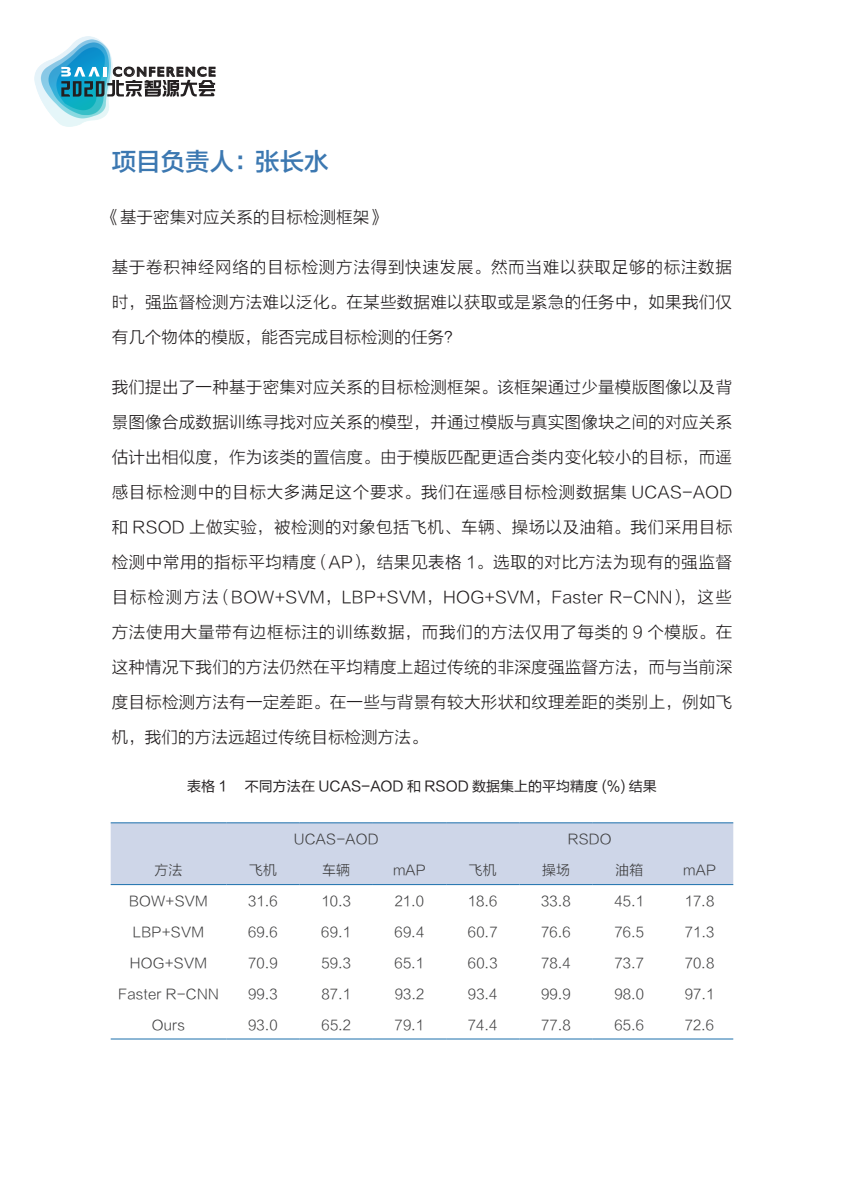
<style>
.page{position:relative;width:844px;height:1191px;background:#fff}
.page>*{position:absolute;margin:0;border:0;box-sizing:border-box;transform-origin:0 0}
.t1{font:24.5px "FZLTZHJW GB1 0";color:#3c78b1}
.t2{font:16.62px/35px "FZLTXHK";letter-spacing:.01em;color:#231f20;text-align:justify}
.t3{font:14px "FZLTXHK";color:#3e3e3f}
.t4{font:14px "FZLTHJW GB1 0";color:#231f20}
.t5{font:600 13.3px "Gill Sans";letter-spacing:.11em;color:#231f20}
</style>
<div class="page">
<img style="left:35px;top:36px;width:78px;height:90px">
<svg style="left:61px;top:67px;width:154px;height:30px"></svg>
<div style="left:111px;top:823px;width:622px;height:61px;background:#ced6e8"></div>
<hr style="left:111px;top:1038px;width:115px;height:1px;background:#1b6fac">
<hr style="left:226px;top:1038px;width:73px;height:1px;background:#1b6fac">
<hr style="left:299px;top:1038px;width:74px;height:1px;background:#1b6fac">
<hr style="left:373px;top:1038px;width:73px;height:1px;background:#1b6fac">
<hr style="left:446px;top:1038px;width:73px;height:1px;background:#1b6fac">
<hr style="left:519px;top:1038px;width:73px;height:1px;background:#1b6fac">
<hr style="left:592px;top:1038px;width:73px;height:1px;background:#1b6fac">
<hr style="left:665px;top:1038px;width:68px;height:1px;background:#1b6fac">
<hr style="left:111px;top:822px;width:115px;height:1px;background:#1b6fac">
<hr style="left:226px;top:822px;width:73px;height:1px;background:#1b6fac">
<hr style="left:299px;top:822px;width:74px;height:1px;background:#1b6fac">
<hr style="left:373px;top:822px;width:73px;height:1px;background:#1b6fac">
<hr style="left:446px;top:822px;width:73px;height:1px;background:#1b6fac">
<hr style="left:519px;top:822px;width:73px;height:1px;background:#1b6fac">
<hr style="left:592px;top:822px;width:73px;height:1px;background:#1b6fac">
<hr style="left:665px;top:822px;width:68px;height:1px;background:#1b6fac">
<hr style="left:111px;top:884px;width:115px;height:1px;background:#1b6fac">
<hr style="left:226px;top:884px;width:73px;height:1px;background:#1b6fac">
<hr style="left:299px;top:884px;width:74px;height:1px;background:#1b6fac">
<hr style="left:373px;top:884px;width:73px;height:1px;background:#1b6fac">
<hr style="left:446px;top:884px;width:73px;height:1px;background:#1b6fac">
<hr style="left:519px;top:884px;width:73px;height:1px;background:#1b6fac">
<hr style="left:592px;top:884px;width:73px;height:1px;background:#1b6fac">
<hr style="left:665px;top:884px;width:68px;height:1px;background:#1b6fac">
<p class="t5" style="left:113px;top:64px;width:105px">CONFERENCE</p>
<h1 class="t1" style="left:112px;top:148px;width:218px">项目负责人：张长水</h1>
<p class="t2" style="left:103px;top:200px;width:284px">《基于密集对应关系的目标检测框架》</p>
<p class="t2" style="left:112px;top:250px;width:622px">基于卷积神经网络的目标检测方法得到快速发展。然而当难以获取足够的标注数据时，强监督检测方法难以泛化。在某些数据难以获取或是紧急的任务中，如果我们仅有几个物体的模版，能否完成目标检测的任务？</p>
<p class="t2" style="left:112px;top:370px;width:622px">我们提出了一种基于密集对应关系的目标检测框架。该框架通过少量模版图像以及背景图像合成数据训练寻找对应关系的模型，并通过模版与真实图像块之间的对应关系估计出相似度，作为该类的置信度。由于模版匹配更适合类内变化较小的目标，而遥感目标检测中的目标大多满足这个要求。我们在遥感目标检测数据集 UCAS-AOD和 RSOD 上做实验，被检测的对象包括飞机、车辆、操场以及油箱。我们采用目标检测中常用的指标平均精度（AP），结果见表格 1。选取的对比方法为现有的强监督目标检测方法（BOW+SVM，LBP+SVM，HOG+SVM，Faster R-CNN），这些方法使用大量带有边框标注的训练数据，而我们的方法仅用了每类的 9 个模版。在这种情况下我们的方法仍然在平均精度上超过传统的非深度强监督方法，而与当前深度目标检测方法有一定差距。在一些与背景有较大形状和纹理差距的类别上，例如飞机，我们的方法远超过传统目标检测方法。</p>
<p class="t4" style="left:187px;top:778px;width:471px">表格 1　 不同方法在 UCAS-AOD 和 RSOD 数据集上的平均精度 (%) 结果</p>
<p class="t3" style="left:294px;top:832px;width:86px">UCAS-AOD</p>
<p class="t3" style="left:567px;top:832px;width:46px">RSDO</p>
<p class="t3" style="left:154px;top:862px;width:29px">方法</p>
<p class="t3" style="left:249px;top:862px;width:29px">飞机</p>
<p class="t3" style="left:322px;top:862px;width:29px">车辆</p>
<p class="t3" style="left:393px;top:862px;width:35px">mAP</p>
<p class="t3" style="left:468px;top:862px;width:29px">飞机</p>
<p class="t3" style="left:542px;top:862px;width:29px">操场</p>
<p class="t3" style="left:615px;top:862px;width:29px">油箱</p>
<p class="t3" style="left:683px;top:862px;width:35px">mAP</p>
<p class="t3" style="left:129px;top:893px;width:80px">BOW+SVM</p>
<p class="t3" style="left:248px;top:893px;width:31px">31.6</p>
<p class="t3" style="left:321px;top:893px;width:31px">10.3</p>
<p class="t3" style="left:394px;top:893px;width:31px">21.0</p>
<p class="t3" style="left:467px;top:893px;width:32px">18.6</p>
<p class="t3" style="left:541px;top:893px;width:31px">33.8</p>
<p class="t3" style="left:614px;top:893px;width:31px">45.1</p>
<p class="t3" style="left:684px;top:893px;width:31px">17.8</p>
<p class="t3" style="left:133px;top:924px;width:73px">LBP+SVM</p>
<p class="t3" style="left:248px;top:924px;width:31px">69.6</p>
<p class="t3" style="left:321px;top:924px;width:31px">69.1</p>
<p class="t3" style="left:394px;top:924px;width:31px">69.4</p>
<p class="t3" style="left:467px;top:924px;width:31px">60.7</p>
<p class="t3" style="left:541px;top:924px;width:31px">76.6</p>
<p class="t3" style="left:614px;top:924px;width:31px">76.5</p>
<p class="t3" style="left:684px;top:924px;width:31px">71.3</p>
<p class="t3" style="left:130px;top:955px;width:79px">HOG+SVM</p>
<p class="t3" style="left:248px;top:955px;width:31px">70.9</p>
<p class="t3" style="left:321px;top:955px;width:31px">59.3</p>
<p class="t3" style="left:394px;top:955px;width:31px">65.1</p>
<p class="t3" style="left:468px;top:955px;width:31px">60.3</p>
<p class="t3" style="left:541px;top:955px;width:31px">78.4</p>
<p class="t3" style="left:614px;top:955px;width:31px">73.7</p>
<p class="t3" style="left:684px;top:955px;width:31px">70.8</p>
<p class="t3" style="left:118px;top:986px;width:102px">Faster R-CNN</p>
<p class="t3" style="left:248px;top:986px;width:31px">99.3</p>
<p class="t3" style="left:321px;top:986px;width:31px">87.1</p>
<p class="t3" style="left:394px;top:986px;width:31px">93.2</p>
<p class="t3" style="left:468px;top:986px;width:31px">93.4</p>
<p class="t3" style="left:541px;top:986px;width:31px">99.9</p>
<p class="t3" style="left:614px;top:986px;width:32px">98.0</p>
<p class="t3" style="left:684px;top:986px;width:31px">97.1</p>
<p class="t3" style="left:152px;top:1017px;width:35px">Ours</p>
<p class="t3" style="left:248px;top:1017px;width:31px">93.0</p>
<p class="t3" style="left:321px;top:1017px;width:31px">65.2</p>
<p class="t3" style="left:394px;top:1017px;width:31px">79.1</p>
<p class="t3" style="left:468px;top:1017px;width:31px">74.4</p>
<p class="t3" style="left:541px;top:1017px;width:31px">77.8</p>
<p class="t3" style="left:614px;top:1017px;width:31px">65.6</p>
<p class="t3" style="left:684px;top:1017px;width:31px">72.6</p>
</div>
